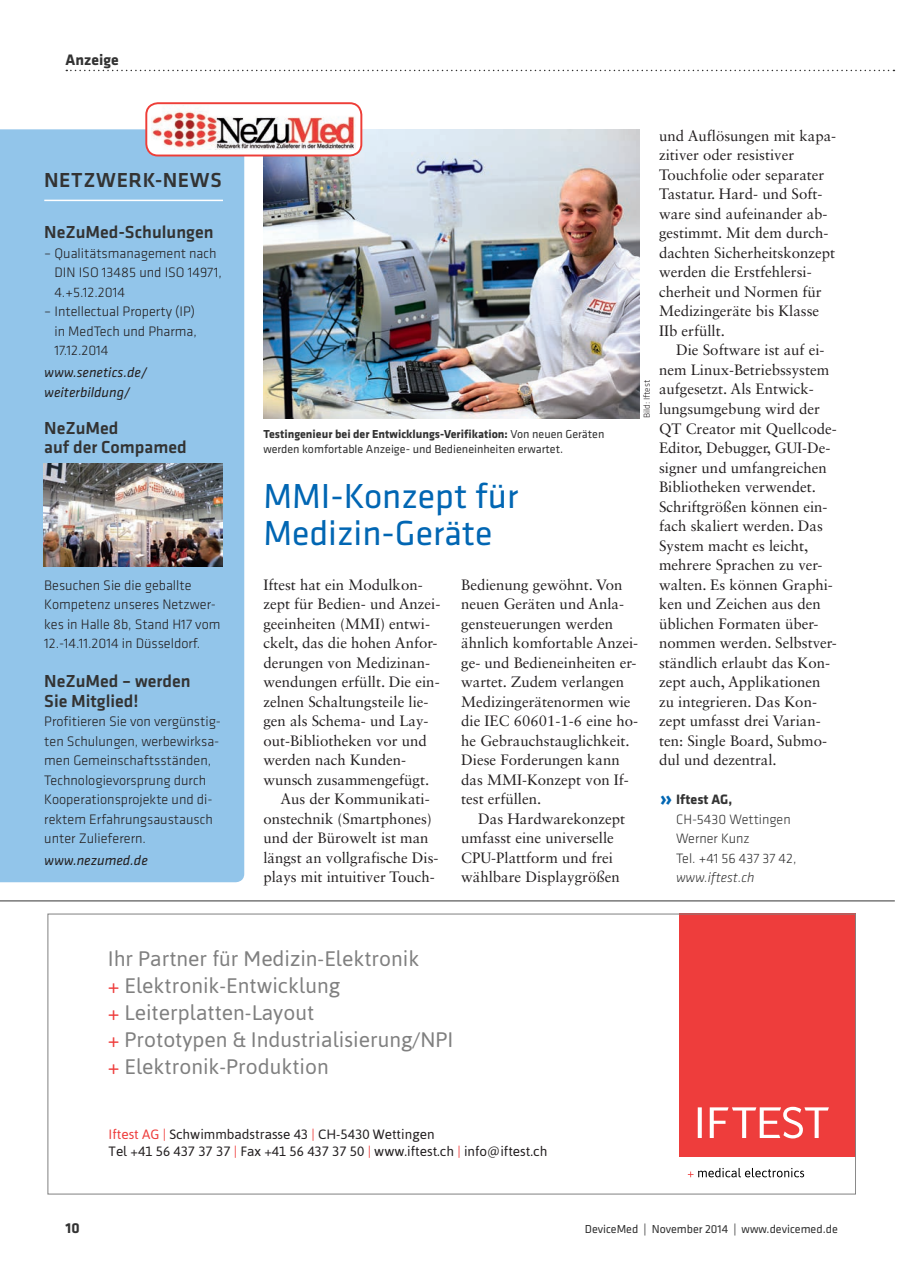
<style>
.page{position:relative;width:897px;height:1267px;background:#fff}
.page>*{position:absolute;margin:0;border:0;box-sizing:border-box;transform-origin:0 0}
.t1{font:36px/37.5px "Klavika Basic";color:#0166b3}
.t2{font:21px/27px "Asap";color:#808080}
.t3{font:500 21px "Klavika Basic";letter-spacing:.03em;color:#333}
.t4{font:500 18px/19.5px "Klavika Basic";color:#333}
.t5{font:700 15.75px "Klavika Basic";color:#333}
.t6{font:15px/19.5px "Sabon LT Std";color:#231f20}
.t7{font:700 15px "Klavika Basic";color:#333}
.t8{font:300 14.25px/19.5px "Klavika Basic";color:#231f20}
.t9{font:italic 14.25px/19.5px "Klavika Basic";color:#231f20}
.t10{font:300 14.1px/19.5px "Klavika Basic";color:#333}
.t11{font:italic 300 14.1px "Klavika Basic";color:#333}
.t12{font:13.5px/16.5px "Asap";color:#231f20}
.t13{font:12px/15px "Klavika Basic";color:#333}
.t14{font:300 9px "Klavika Basic";color:#231f20}
.s1{font-weight:700}
.s2{font-weight:700;font-size:24px;color:#0166b3}
.s3{color:#ee3d3c}
</style>
<div class="page">
<svg style="left:66px;top:70px;width:828px;height:1px"></svg>
<div style="left:0;top:129px;width:244px;height:753px;background:#92c5ea"></div>
<hr style="left:44px;top:200px;width:179px;height:1px;background:#fff">
<hr style="left:0;top:900px;width:894px;height:1px;background:#333">
<img style="left:43px;top:463px;width:180px;height:104px">
<img style="left:263px;top:129px;width:377px;height:289px">
<div style="left:678px;top:913px;width:177px;height:243px;background:#ee3d3c"></div>
<svg style="left:697px;top:1106px;width:131px;height:32px"></svg>
<svg style="left:687px;top:1167px;width:117px;height:10px"></svg>
<div style="left:146px;top:103px;width:215px;height:52px;background:#fff;border-radius:12px"></div>
<img style="left:152px;top:105px;width:203px;height:44px">
<div style="left:145px;top:102px;width:217px;height:54px;border:2px solid #ee3e38;border-radius:12px"></div>
<p class="t5" style="left:66px;top:48px;width:55px">Anzeige</p>
<h2 class="t3" style="left:44px;top:166px;width:179px">NETZWERK-NEWS</h2>
<p class="t4" style="left:44px;top:222px;width:171px">NeZuMed-Schulungen</p>
<p class="t8" style="left:54px;top:243px;width:169px;text-indent:-10px">– Qualitätsmanagement nach<br>DIN ISO 13485 und ISO 14971,<br>4.+5.12.2014</p>
<p class="t8" style="left:54px;top:302px;width:144px;text-indent:-10px">– Intellectual Property (IP) in MedTech und Pharma,<br>17.12.2014</p>
<p class="t9" style="left:44px;top:362px;width:105px">www.senetics.de/ weiterbildung/</p>
<p class="t4" style="left:44px;top:417px;width:144px">NeZuMed<br>auf der Compamed</p>
<p class="t8" style="left:44px;top:575px;width:178px">Besuchen Sie die geballte<br>Kompetenz unseres Netzwer&shy;kes in Halle 8b, Stand H17 vom<br>12.-14.11.2014 in Düsseldorf.</p>
<p class="t4" style="left:44px;top:671px;width:148px">NeZuMed – werden<br>Sie Mitglied!</p>
<p class="t8" style="left:44px;top:711px;width:178px">Profitieren Sie von vergünstig&shy;ten Schulungen, werbewirksa&shy;men Gemeinschaftsständen,<br>Technologievorsprung durch<br>Kooperationsprojekte und di&shy;rektem Erfahrungsaustausch unter Zulieferern.</p>
<p class="t9" style="left:44px;top:850px;width:105px">www.nezumed.de</p>
<p class="t13" style="left:263px;top:426px;width:342px"><span class="s1">Testingenieur bei der Entwicklungs-Verifikation:</span> Von neuen Geräten werden komfortable Anzeige- und Bedieneinheiten erwartet.</p>
<p class="t14" style="left:641px;top:418px;width:40px;rotate:-90deg">Bild: Iftest</p>
<h1 class="t1" style="left:263px;top:475px;width:256px">MMI-Konzept für<br>Medizin-Geräte</h1>
<p class="t6" style="left:263px;top:574px;width:161px">Iftest hat ein Modulkon-</p>
<p class="t6" style="left:263px;top:594px;width:178px">zept für Bedien- und Anzei-</p>
<p class="t6" style="left:263px;top:613px;width:168px">geeinheiten (MMI) entwi-</p>
<p class="t6" style="left:263px;top:633px;width:175px">ckelt, das die hohen Anfor-</p>
<p class="t6" style="left:263px;top:652px;width:168px">derungen von Medizinan-</p>
<p class="t6" style="left:263px;top:672px;width:178px">wendungen erfüllt. Die ein-</p>
<p class="t6" style="left:263px;top:691px;width:167px">zelnen Schaltungsteile lie-</p>
<p class="t6" style="left:263px;top:711px;width:166px">gen als Schema- und Lay-</p>
<p class="t6" style="left:263px;top:730px;width:165px">out-Bibliotheken vor und</p>
<p class="t6" style="left:263px;top:750px;width:144px">werden nach Kunden-</p>
<p class="t6" style="left:263px;top:769px;width:167px">wunsch zusammengefügt.</p>
<p class="t6" style="left:280px;top:789px;width:151px">Aus der Kommunikati-</p>
<p class="t6" style="left:263px;top:808px;width:170px">onstechnik (Smartphones)</p>
<p class="t6" style="left:263px;top:828px;width:167px">und der Bürowelt ist man</p>
<p class="t6" style="left:263px;top:847px;width:177px">längst an vollgrafische Dis-</p>
<p class="t6" style="left:263px;top:867px;width:173px">plays mit intuitiver Touch-</p>
<p class="t6" style="left:461px;top:574px;width:178px">Bedienung gewöhnt. Von neuen Geräten und Anla&shy;gensteuerungen werden ähnlich komfortable Anzei&shy;ge- und Bedieneinheiten er&shy;wartet. Zudem verlangen<br>Medizingerätenormen wie die IEC 60601-1-6 eine ho&shy;he Gebrauchstauglichkeit.<br>Diese Forderungen kann das MMI-Konzept von If&shy;test erfüllen.</p>
<p class="t6" style="left:461px;top:808px;width:165px;text-indent:17px">Das Hardwarekonzept umfasst eine universelle<br>CPU-Plattform und frei wählbare Displaygrößen</p>
<p class="t6" style="left:659px;top:126px;width:178px">und Auflösungen mit kapa&shy;zitiver oder resistiver<br>Touchfolie oder separater<br>Tastatur. Hard- und Soft&shy;ware sind aufeinander ab&shy;gestimmt. Mit dem durch&shy;dachten Sicherheitskonzept werden die Erstfehlersi&shy;cherheit und Normen für<br>Medizingeräte bis Klasse<br>IIb erfüllt.</p>
<p class="t6" style="left:659px;top:340px;width:179px;text-indent:17px">Die Software ist auf ei&shy;nem Linux-Betriebssystem aufgesetzt. Als Entwick&shy;lungsumgebung wird der<br>QT Creator mit Quellcode-<br>Editor, Debugger, GUI-De&shy;signer und umfangreichen<br>Bibliotheken verwendet.<br>Schriftgrößen können ein&shy;fach skaliert werden. Das<br>System macht es leicht, mehrere Sprachen zu ver&shy;walten. Es können Graphi&shy;ken und Zeichen aus den üblichen Formaten über&shy;nommen werden. Selbstver&shy;ständlich erlaubt das Kon&shy;zept auch, Applikationen zu integrieren. Das Kon&shy;zept umfasst drei Varian&shy;ten: Single Board, Submo&shy;dul und dezentral.</p>
<p class="t10" style="left:676px;top:789px;width:122px;text-indent:-17px"><span class="s2">»</span> <span class="s1">Iftest AG,<br></span>CH-5430 Wettingen<br>Werner Kunz<br>Tel. +41 56 437 37 42,</p>
<p class="t11" style="left:676px;top:869px;width:80px">www.iftest.ch</p>
<h2 class="t2" style="left:108px;top:945px;width:347px">Ihr Partner für Medizin-Elektronik<br><span class="s3">+</span> Elektronik-Entwicklung<br><span class="s3">+</span> Leiterplatten-Layout<br><span class="s3">+</span> Prototypen &amp; Industrialisierung/NPI <span class="s3">+</span> Elektronik-Produktion</h2>
<p class="t12" style="left:109px;top:1125px;width:440px"><span class="s3">Iftest AG |</span> Schwimmbadstrasse 43 <span class="s3">|</span> CH-5430 Wettingen<br>Tel +41 56 437 37 37 <span class="s3">|</span> Fax +41 56 437 37 50 <span class="s3">|</span> www.iftest.ch <span class="s3">|</span> info@iftest.ch</p>
<p class="t7" style="left:66px;top:1217px;width:16px">10</p>
<p class="t13" style="left:584px;top:1221px;width:254px">DeviceMed | November 2014 | www.devicemed.de</p>
</div>
